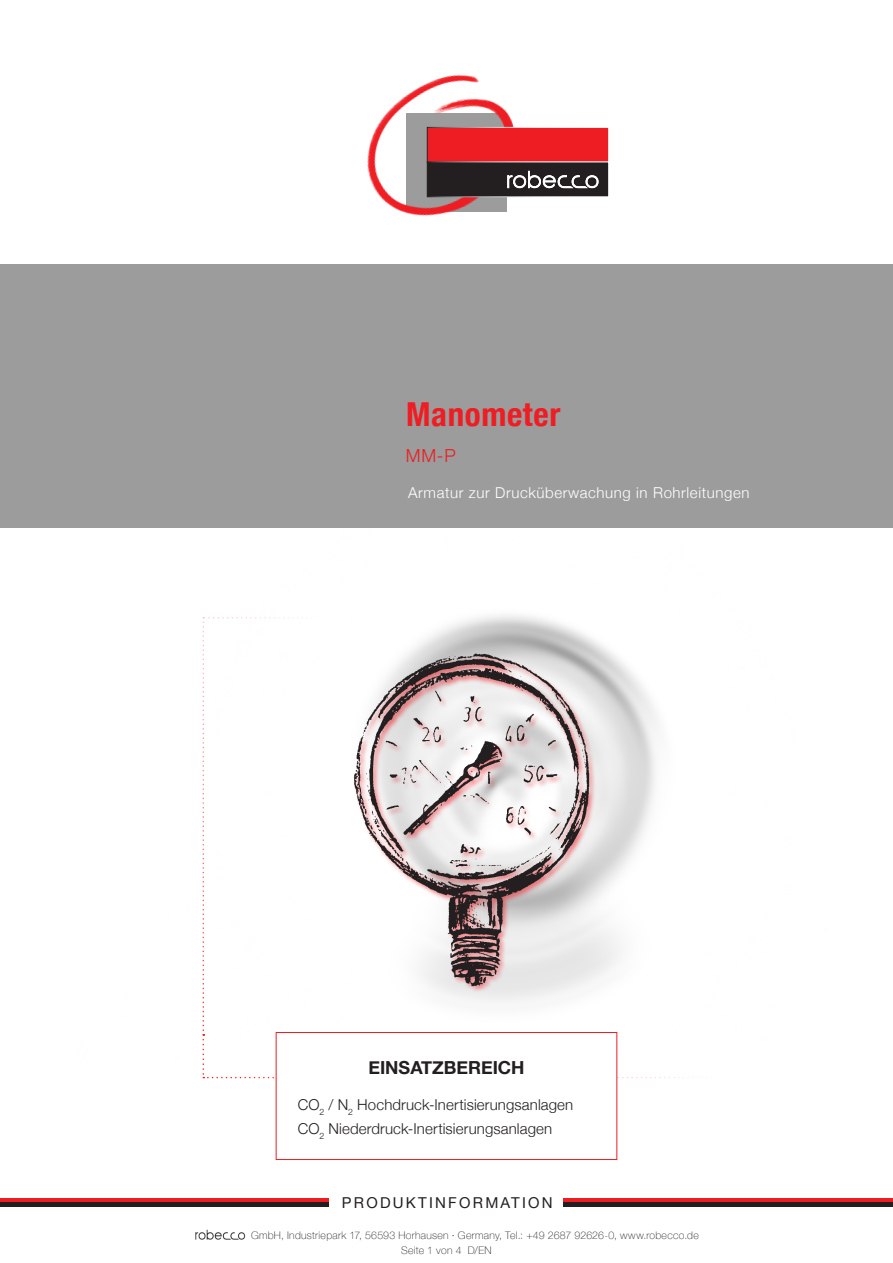
<style>
.page{position:relative;width:893px;height:1263px;background:#fff}
.page>*{position:absolute;margin:0;border:0;box-sizing:border-box;transform-origin:0 0}
.t1{font:700 condensed 33px "Helvetica Neue";letter-spacing:.02em;color:#ee1d23}
.t2{font:700 18px "Helvetica Neue";color:#231f20}
.t3{font:300 18px "Helvetica Neue";color:#ee1d23}
.t4{font:300 15px/24px "Helvetica Neue";letter-spacing:.01em;color:#231f20}
.t5{font:300 15px "Helvetica Neue";letter-spacing:.04em;color:#fff}
.t6{font:15px "Helvetica Neue";letter-spacing:.15em;color:#231f20}
.t7{font:100 10.5px/15px "Helvetica Neue";letter-spacing:.03em;color:#231f20}
</style>
<div class="page">
<div style="left:0;top:264px;width:893px;height:263px;background:#9b9c9b"></div>
<hr style="left:0;top:1198px;width:328px;height:4px;background:#ee1d23">
<hr style="left:0;top:1202px;width:328px;height:4px;background:#231f20">
<img style="left:195px;top:1229px;width:51px;height:11px">
<img style="left:367px;top:75px;width:147px;height:141px">
<div style="left:427px;top:127px;width:182px;height:35px;background:#ee1d23"></div>
<div style="left:427px;top:127px;width:182px;height:36px;border:1px solid #fff"></div>
<svg style="left:427px;top:162px;width:182px;height:35px;background:#3b3738"></svg>
<hr style="left:563px;top:1198px;width:330px;height:4px;background:#ee1d23">
<hr style="left:563px;top:1202px;width:330px;height:4px;background:#231f20">
<svg style="left:202px;top:617px;width:496px;height:461px"></svg>
<div style="left:276px;top:1032px;width:341px;height:127px;background:#fff"></div>
<div style="left:276px;top:1032px;width:341px;height:128px;border:1px solid #ee1d23"></div>
<img style="left:289px;top:615px;width:361px;height:417px">
<h1 class="t1" style="left:406px;top:387px;width:156px">Manometer</h1>
<h2 class="t3" style="left:406px;top:441px;width:51px">MM-P</h2>
<h3 class="t5" style="left:408px;top:481px;width:343px">Armatur zur Drucküberwachung in Rohrleitungen</h3>
<h2 class="t2" style="left:368px;top:1053px;width:158px">EINSATZBEREICH</h2>
<h3 class="t4" style="left:298px;top:1092px;width:277px">CO<sub>2</sub> / N<sub>2</sub> Hochdruck-Inertisierungsanlagen<br>CO<sub>2</sub> Niederdruck-Inertisierungsanlagen</h3>
<h3 class="t6" style="left:342px;top:1192px;width:212px">PRODUKTINFORMATION</h3>
<p class="t7" style="left:401px;top:1227px;width:299px;text-indent:-150px">GmbH, Industriepark 17, 56593 Horhausen · Germany, Tel.: +49 2687 92626-0, www.robecco.de<br>Seite 1 von 4 D/EN</p>
</div>
